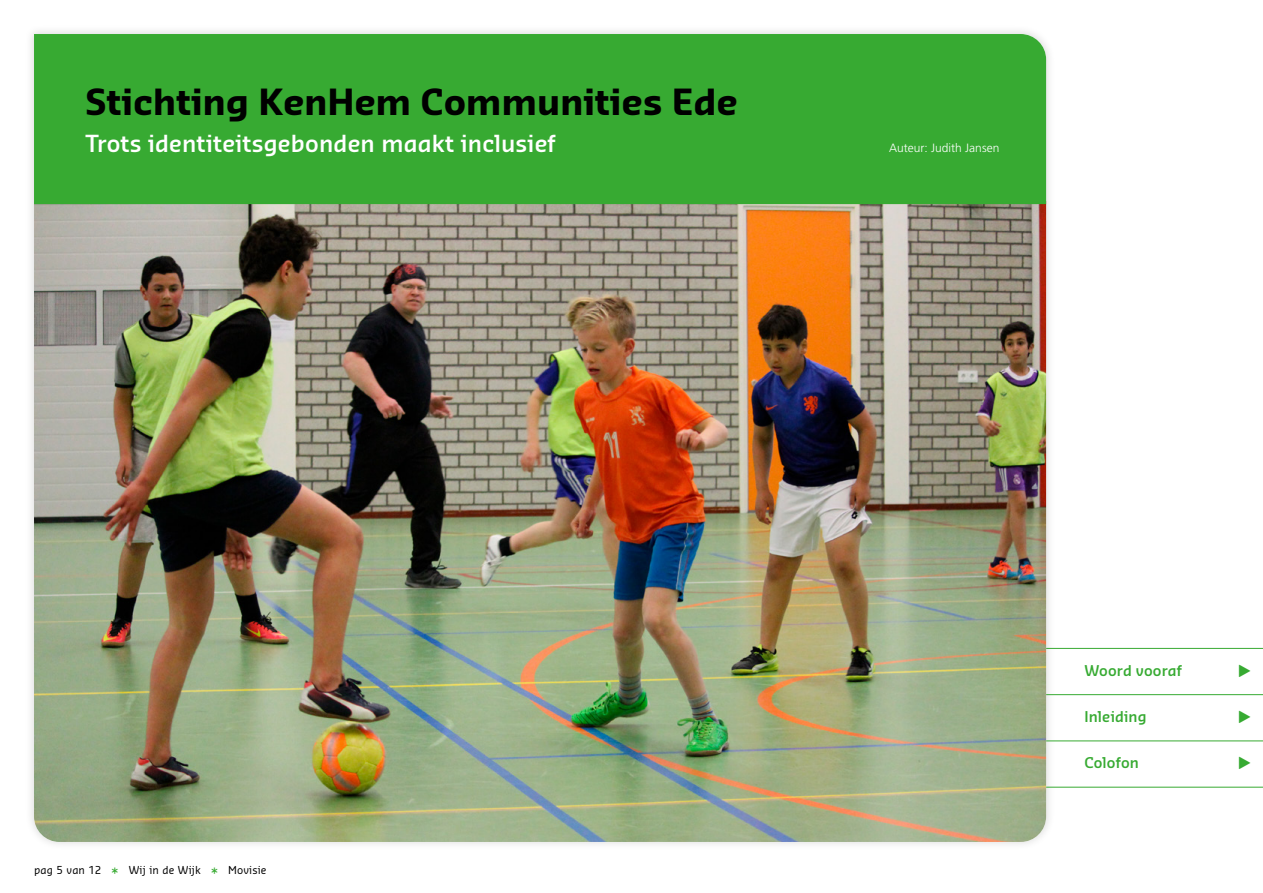
<style>
.page{position:relative;width:1263px;height:893px;background:#fff}
.page>*{position:absolute;margin:0;border:0;box-sizing:border-box;transform-origin:0 0}
.t1{font:700 34.5px "Sansa Pro";letter-spacing:.01em;color:#000}
.t2{font:600 22.5px "Sansa Pro";letter-spacing:.01em;color:#fff}
.t3{font:600 14.25px "Sansa Pro";letter-spacing:.01em;color:#37aa32}
.t4{font:300 12px "Frutiger";color:#fff}
.t5{font:10.5px "Sansa Pro";letter-spacing:.01em;color:#000}
.s1{font-size:15px;color:#37aa32}
</style>
<div class="page">
<div style="left:25px;top:25px;width:1030px;height:826px;background:#000;opacity:.15"></div>
<hr style="left:1046px;top:648px;width:217px;height:1px;background:#37aa32">
<hr style="left:1046px;top:694px;width:217px;height:1px;background:#37aa32">
<hr style="left:1046px;top:741px;width:217px;height:1px;background:#37aa32">
<hr style="left:1046px;top:787px;width:217px;height:1px;background:#37aa32">
<img style="left:34px;top:204px;width:1012px;height:638px">
<div style="left:34px;top:34px;width:1012px;height:170px;background:#37aa32"></div>
<h1 class="t1" style="left:85px;top:78px;width:654px">Stichting KenHem Communities Ede</h1>
<p class="t2" style="left:85px;top:128px;width:472px">Trots identiteitsgebonden maakt inclusief</p>
<p class="t4" style="left:889px;top:141px;width:112px">Auteur: Judith Jansen</p>
<p class="t5" style="left:34px;top:863px;width:234px">pag 5 van 12 <span class="s1">*</span> Wij in de Wijk <span class="s1">*</span> Movisie</p>
<p class="t3" style="left:1084px;top:660px;width:99px">Woord vooraf</p>
<p class="t3" style="left:1084px;top:707px;width:64px">Inleiding</p>
<p class="t3" style="left:1084px;top:753px;width:56px">Colofon</p>
</div>
